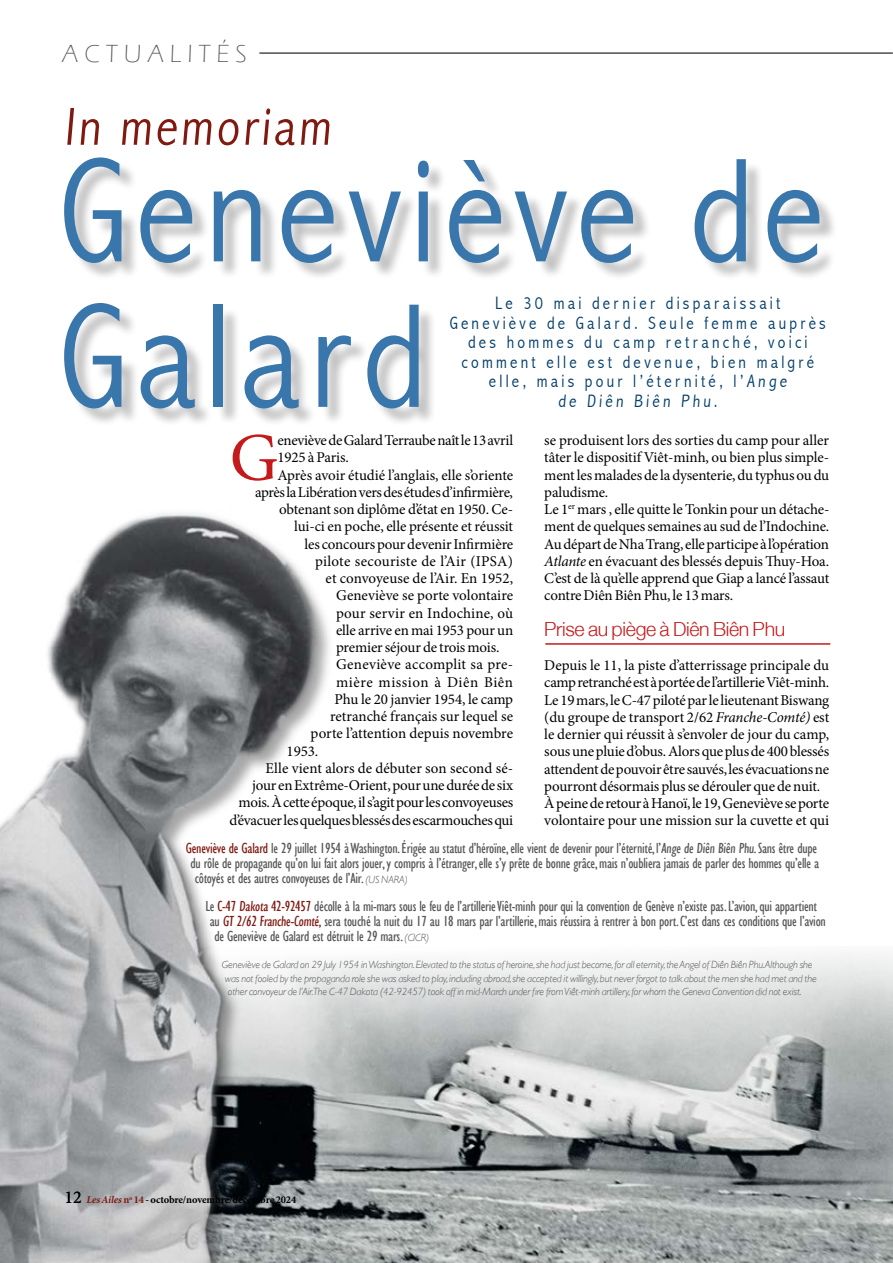
<style>
.page{position:relative;width:893px;height:1263px;background:#fff}
.page>*{position:absolute;margin:0;border:0;box-sizing:border-box;transform-origin:0 0}
.t1{font:300 condensed 150px/145.5px "Abadi";letter-spacing:.06em;color:#3976ab}
.t2{font:68.1px "Minion Pro";color:#c51a1b}
.t3{font:300 condensed 54px "Abadi";color:#801a11}
.t4{font:300 25.5px "Eras ITC";color:#575756}
.t5{font:300 19.5px "Helvetica Neue";letter-spacing:-.015em;color:#c51a1b}
.t6{font:300 condensed 18px/19.5px "Abadi";letter-spacing:.18em;color:#003d69;text-align:center}
.t7{font:18px "Minion Pro";color:#000}
.t8{font:15px/17.2px "Minion Pro";letter-spacing:-.01em;color:#000}
.t9{font:condensed 15px/15px "Gill Sans";letter-spacing:-.015em;color:#575756}
.t10{font:15px "Minion Pro";letter-spacing:.02em;color:#000}
.t11{font:15px "Minion Pro";letter-spacing:.01em;color:#000}
.t12{font:15px "Minion Pro";letter-spacing:.035em;color:#000}
.t13{font:italic 300 10.5px/13.5px "Gill Sans";letter-spacing:-.015em;color:#575756}
.t14{font:700 10.5px "Minion Pro";letter-spacing:-.015em;color:#000}
.s1{font-style:italic}
.s2{color:#801a11}
.s3{font-weight:300;font-style:italic;font-stretch:normal;font-size:10.5px}
.s4{font-style:italic;color:#801a11}
</style>
<div class="page">
<img style="left:394px;top:953px;width:498px;height:310px">
<img style="left:0;top:513px;width:394px;height:750px">
<hr style="left:259px;top:53px;width:633px;height:1px;background:#000">
<div style="left:67px;top:160px;width:771px;height:267px;background:#000;opacity:.25"></div>
<hr style="left:545px;top:643px;width:285px;height:2px;background:#c51a1b">
<h3 class="t4" style="left:62px;top:39px;width:20px">ACTUALITÉS</h3>
<h3 class="t3" style="left:64px;top:95px;width:274px">In memoriam</h3>
<h1 class="t1" style="left:60px;top:139px;width:766px">Geneviève de<br>Galard</h1>
<h2 class="t2" style="left:230px;top:412px;width:50px">G</h2>
<p class="t8" style="left:278px;top:432px;width:237px">eneviève de Galard Terraube naît le 13 avril</p>
<p class="t6" style="left:450px;top:293px;width:377px">Le 30 mai dernier disparaissait<br>Geneviève de Galard. Seule femme auprès des hommes du camp retranché, voici comment elle est devenue, bien malgré elle, mais pour l’éternité, l’Ange<br>de Diên Biên Phu.</p>
<p class="t8" style="left:544px;top:432px;width:287px">se produisent lors des sorties du camp pour aller tâter le dispositif Viêt-minh, ou bien plus simple&shy;ment les malades de la dysenterie, du typhus ou du paludisme.<br>Le 1<sup>er</sup> mars , elle quitte le Tonkin pour un détache&shy;ment de quelques semaines au sud de l’Indochine.<br>Au départ de Nha Trang, elle participe à l’opération <span class="s1">Atlante</span> en évacuant des blessés depuis Thuy-Hoa.<br>C’est de là qu’elle apprend que Giap a lancé l’assaut contre Diên Biên Phu, le 13 mars.</p>
<h3 class="t5" style="left:544px;top:617px;width:243px">Prise au piège à Diên Biên Phu</h3>
<p class="t8" style="left:544px;top:657px;width:287px">Depuis le 11, la piste d’atterrissage principale du camp retranché est à portée de l’artillerie Viêt-minh.<br>Le 19 mars, le C-47 piloté par le lieutenant Biswang (du groupe de transport 2/62 <span class="s1">Franche-Comté)</span> est le dernier qui réussit à s’envoler de jour du camp, sous une pluie d’obus. Alors que plus de 400 blessés attendent de pouvoir être sauvés, les évacuations ne pourront désormais plus se dérouler que de nuit.<br>À peine de retour à Hanoï, le 19, Geneviève se porte volontaire pour une mission sur la cuvette et qui</p>
<p class="t9" style="left:186px;top:840px;width:633px"><span class="s2">Geneviève de Galard</span> le 29 juillet 1954 à Washington. Érigée au statut d’héroïne, elle vient de devenir pour l’éternité, l’Ange de Diên Biên Phu. Sans être dupe</p>
<p class="t9" style="left:190px;top:855px;width:630px">du rôle de propagande qu’on lui fait alors jouer, y compris à l’étranger, elle s’y prête de bonne grâce, mais n’oubliera jamais de parler des hommes qu’elle a</p>
<p class="t9" style="left:195px;top:870px;width:215px">côtoyés et des autres convoyeuses de l’Air. <span class="s3">(US NARA)</span></p>
<p class="t9" style="left:210px;top:899px;width:618px;text-indent:-5px">Le <span class="s2">C-47 Dakota 42-92457</span> décolle à la mi-mars sous le feu de l’artillerie Viêt-minh pour qui la convention de Genève n’existe pas. L’avion, qui appartient au <span class="s2">GT 2/62 Franche-Comté,</span> sera touché la nuit du 17 au 18 mars par l’artillerie, mais réussira à rentrer à bon port. C’est dans ces conditions que l’avion de Geneviève de Galard est détruit le 29 mars. <span class="s3">(CICR)</span></p>
<p class="t13" style="left:222px;top:958px;width:596px">Geneviève de Galard on 29 July 1954 in Washington. Elevated to the status of heroine, she had just become, for all eternity, the Angel of Diên Biên Phu.Although she was not fooled by the propaganda role she was asked to play, including abroad, she accepted it willingly, but never forgot to talk about the men she had met and the other convoyeur de l’Air.The C-47 Dakota (42-92457) took off in mid-March under fire from Viêt-minh artillery, for whom the Geneva Convention did not exist.</p>
<p class="t8" style="left:278px;top:449px;width:73px">1925 à Paris.</p>
<p class="t8" style="left:278px;top:466px;width:237px">Après avoir étudié l’anglais, elle s’oriente</p>
<p class="t8" style="left:255px;top:484px;width:259px">après la Libération vers des études d’infirmière,</p>
<p class="t8" style="left:279px;top:501px;width:236px">obtenant son diplôme d’état en 1950. Ce-</p>
<p class="t8" style="left:294px;top:518px;width:220px">lui-ci en poche, elle présente et réussit</p>
<p class="t8" style="left:305px;top:535px;width:210px">les concours pour devenir Infirmière</p>
<p class="t10" style="left:315px;top:551px;width:199px">pilote secouriste de l’Air (IPSA)</p>
<p class="t8" style="left:326px;top:570px;width:189px">et convoyeuse de l’Air. En 1952,</p>
<p class="t8" style="left:336px;top:587px;width:178px">Geneviève se porte volontaire</p>
<p class="t11" style="left:336px;top:603px;width:178px">pour servir en Indochine, où</p>
<p class="t8" style="left:336px;top:622px;width:179px">elle arrive en mai 1953 pour un</p>
<p class="t8" style="left:336px;top:639px;width:165px">premier séjour de trois mois.</p>
<p class="t10" style="left:336px;top:655px;width:178px">Geneviève accomplit sa pre-</p>
<p class="t12" style="left:336px;top:672px;width:178px">mière mission à Diên Biên</p>
<p class="t8" style="left:335px;top:691px;width:180px">Phu le 20 janvier 1954, le camp</p>
<p class="t8" style="left:330px;top:708px;width:184px">retranché français sur lequel se</p>
<p class="t8" style="left:311px;top:725px;width:204px">porte l’attention depuis novembre</p>
<p class="t8" style="left:287px;top:742px;width:33px">1953.</p>
<p class="t8" style="left:266px;top:760px;width:249px">Elle vient alors de débuter son second sé-</p>
<p class="t8" style="left:252px;top:777px;width:263px">jour en Extrême-Orient, pour une durée de six</p>
<p class="t8" style="left:239px;top:794px;width:276px">mois. À cette époque, il s’agit pour les convoyeuses</p>
<p class="t8" style="left:230px;top:811px;width:285px">d’évacuer les quelques blessés des escarmouches qui</p>
<p class="t7" style="left:65px;top:1186px;width:19px">12</p>
<p class="t14" style="left:86px;top:1192px;width:211px"><span class="s4">Les Ailes</span> <span class="s2">n</span><sup>o</sup> <span class="s2">14</span> - octobre/novembre/décembre 2024</p>
</div>
